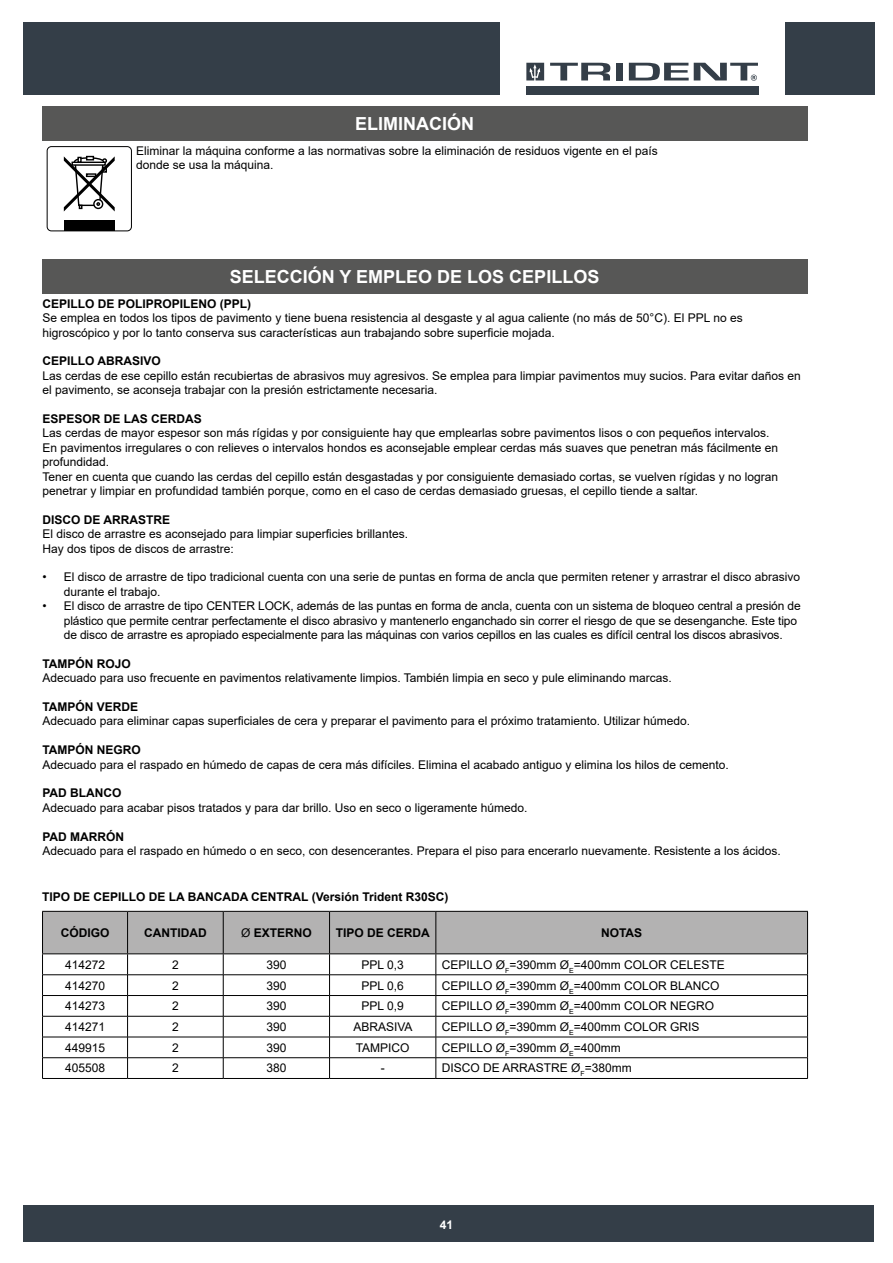
<style>
.page{position:relative;width:893px;height:1263px;background:#fff}
.page>*{position:absolute;margin:0;border:0;box-sizing:border-box;transform-origin:0 0}
.t1{font:700 18px "Arial";color:#fff}
.t2{font:12px/14.4px "Arial";color:#000}
.t3{font:700 12px "Arial";color:#000}
.t4{font:700 12px "Arial";color:#fff}
.s1{font-weight:400}
</style>
<div class="page">
<div style="left:43px;top:106px;width:765px;height:34px;background:#575756"></div>
<svg style="left:64px;top:156px;width:51px;height:55px"></svg>
<div style="left:64px;top:220px;width:51px;height:11px;background:#000"></div>
<div style="left:47px;top:146px;width:85px;height:85px;border:1px solid #000;border-radius:4px"></div>
<div style="left:43px;top:259px;width:765px;height:34px;background:#575756"></div>
<svg style="left:42px;top:911px;width:766px;height:167px"></svg>
<hr style="left:42px;top:1078px;width:86px;height:1px;background:#000">
<hr style="left:128px;top:1078px;width:95px;height:1px;background:#000">
<hr style="left:223px;top:1078px;width:107px;height:1px;background:#000">
<hr style="left:330px;top:1078px;width:106px;height:1px;background:#000">
<hr style="left:436px;top:1078px;width:372px;height:1px;background:#000">
<div style="left:23px;top:22px;width:477px;height:73px;background:#343e48"></div>
<svg style="left:550px;top:63px;width:60px;height:17px"></svg>
<div style="left:616px;top:63px;width:6px;height:17px;background:#343e48"></div>
<div style="left:526px;top:86px;width:233px;height:9px;background:#343e48"></div>
<svg style="left:526px;top:63px;width:18px;height:17px"></svg>
<svg style="left:629px;top:63px;width:129px;height:18px"></svg>
<div style="left:785px;top:22px;width:89px;height:73px;background:#343e48"></div>
<div style="left:23px;top:1205px;width:850px;height:37px;background:#343e48"></div>
<h1 class="t1" style="left:355px;top:111px;width:120px">ELIMINACIÓN</h1>
<p class="t2" style="left:136px;top:143px;width:523px">Eliminar la máquina conforme a las normativas sobre la eliminación de residuos vigente en el país donde se usa la máquina.</p>
<h1 class="t1" style="left:230px;top:264px;width:371px">SELECCIÓN Y EMPLEO DE LOS CEPILLOS</h1>
<p class="t3" style="left:43px;top:295px;width:210px">CEPILLO DE POLIPROPILENO (PPL)</p>
<p class="t2" style="left:43px;top:311px;width:702px">Se emplea en todos los tipos de pavimento y tiene buena resistencia al desgaste y al agua caliente (no más de 50°C). El PPL no es higroscópico y por lo tanto conserva sus características aun trabajando sobre superficie mojada.</p>
<p class="t3" style="left:43px;top:353px;width:120px">CEPILLO ABRASIVO</p>
<p class="t2" style="left:43px;top:368px;width:760px">Las cerdas de ese cepillo están recubiertas de abrasivos muy agresivos. Se emplea para limpiar pavimentos muy sucios. Para evitar daños en el pavimento, se aconseja trabajar con la presión estrictamente necesaria.</p>
<p class="t3" style="left:43px;top:410px;width:161px">ESPESOR DE LAS CERDAS</p>
<p class="t2" style="left:43px;top:426px;width:737px">Las cerdas de mayor espesor son más rígidas y por consiguiente hay que emplearlas sobre pavimentos lisos o con pequeños intervalos.<br>En pavimentos irregulares o con relieves o intervalos hondos es aconsejable emplear cerdas más suaves que penetran más fácilmente en profundidad.<br>Tener en cuenta que cuando las cerdas del cepillo están desgastadas y por consiguiente demasiado cortas, se vuelven rígidas y no logran penetrar y limpiar en profundidad también porque, como en el caso de cerdas demasiado gruesas, el cepillo tiende a saltar.</p>
<p class="t3" style="left:43px;top:511px;width:129px">DISCO DE ARRASTRE</p>
<p class="t2" style="left:43px;top:527px;width:367px">El disco de arrastre es aconsejado para limpiar superficies brillantes.<br>Hay dos tipos de discos de arrastre:</p>
<p class="t2" style="left:64px;top:570px;width:738px;text-indent:-21px">• El disco de arrastre de tipo tradicional cuenta con una serie de puntas en forma de ancla que permiten retener y arrastrar el disco abrasivo durante el trabajo.</p>
<p class="t2" style="left:64px;top:599px;width:738px;text-indent:-21px">• El disco de arrastre de tipo CENTER LOCK, además de las puntas en forma de ancla, cuenta con un sistema de bloqueo central a presión de plástico que permite centrar perfectamente el disco abrasivo y mantenerlo enganchado sin correr el riesgo de que se desenganche. Este tipo de disco de arrastre es apropiado especialmente para las máquinas con varios cepillos en las cuales es difícil central los discos abrasivos.</p>
<p class="t3" style="left:43px;top:655px;width:90px">TAMPÓN ROJO</p>
<p class="t2" style="left:43px;top:671px;width:631px">Adecuado para uso frecuente en pavimentos relativamente limpios. También limpia en seco y pule eliminando marcas.</p>
<p class="t3" style="left:43px;top:698px;width:97px">TAMPÓN VERDE</p>
<p class="t2" style="left:43px;top:714px;width:649px">Adecuado para eliminar capas superficiales de cera y preparar el pavimento para el próximo tratamiento. Utilizar húmedo.</p>
<p class="t3" style="left:43px;top:742px;width:100px">TAMPÓN NEGRO</p>
<p class="t2" style="left:43px;top:757px;width:688px">Adecuado para el raspado en húmedo de capas de cera más difíciles. Elimina el acabado antiguo y elimina los hilos de cemento.</p>
<p class="t3" style="left:43px;top:785px;width:81px">PAD BLANCO</p>
<p class="t2" style="left:43px;top:800px;width:486px">Adecuado para acabar pisos tratados y para dar brillo. Uso en seco o ligeramente húmedo.</p>
<p class="t3" style="left:43px;top:828px;width:83px">PAD MARRÓN</p>
<p class="t2" style="left:43px;top:843px;width:740px">Adecuado para el raspado en húmedo o en seco, con desencerantes. Prepara el piso para encerarlo nuevamente. Resistente a los ácidos.</p>
<p class="t3" style="left:42px;top:888px;width:408px">TIPO DE CEPILLO DE LA BANCADA CENTRAL (Versión Trident R30SC)</p>
<p class="t3" style="left:61px;top:924px;width:50px">CÓDIGO</p>
<p class="t3" style="left:144px;top:924px;width:64px">CANTIDAD</p>
<p class="t3" style="left:241px;top:924px;width:72px"><span class="s1">Ø</span> EXTERNO</p>
<p class="t3" style="left:336px;top:924px;width:96px">TIPO DE CERDA</p>
<p class="t3" style="left:601px;top:924px;width:43px">NOTAS</p>
<p class="t2" style="left:65px;top:957px;width:42px">414272</p>
<p class="t2" style="left:172px;top:957px;width:8px">2</p>
<p class="t2" style="left:266px;top:957px;width:22px">390</p>
<p class="t2" style="left:362px;top:957px;width:44px">PPL 0,3</p>
<p class="t2" style="left:442px;top:957px;width:285px">CEPILLO Ø<sub>F</sub>=390mm Ø<sub>E</sub>=400mm COLOR CELESTE</p>
<p class="t2" style="left:65px;top:978px;width:42px">414270</p>
<p class="t2" style="left:172px;top:978px;width:8px">2</p>
<p class="t2" style="left:266px;top:978px;width:22px">390</p>
<p class="t2" style="left:362px;top:978px;width:44px">PPL 0,6</p>
<p class="t2" style="left:442px;top:978px;width:279px">CEPILLO Ø<sub>F</sub>=390mm Ø<sub>E</sub>=400mm COLOR BLANCO</p>
<p class="t2" style="left:65px;top:999px;width:42px">414273</p>
<p class="t2" style="left:172px;top:999px;width:8px">2</p>
<p class="t2" style="left:266px;top:999px;width:22px">390</p>
<p class="t2" style="left:362px;top:999px;width:44px">PPL 0,9</p>
<p class="t2" style="left:442px;top:999px;width:274px">CEPILLO Ø<sub>F</sub>=390mm Ø<sub>E</sub>=400mm COLOR NEGRO</p>
<p class="t2" style="left:65px;top:1019px;width:42px">414271</p>
<p class="t2" style="left:172px;top:1019px;width:8px">2</p>
<p class="t2" style="left:266px;top:1019px;width:22px">390</p>
<p class="t2" style="left:353px;top:1019px;width:61px">ABRASIVA</p>
<p class="t2" style="left:442px;top:1019px;width:259px">CEPILLO Ø<sub>F</sub>=390mm Ø<sub>E</sub>=400mm COLOR GRIS</p>
<p class="t2" style="left:65px;top:1040px;width:42px">449915</p>
<p class="t2" style="left:172px;top:1040px;width:8px">2</p>
<p class="t2" style="left:266px;top:1040px;width:22px">390</p>
<p class="t2" style="left:356px;top:1040px;width:55px">TAMPICO</p>
<p class="t2" style="left:442px;top:1040px;width:181px">CEPILLO Ø<sub>F</sub>=390mm Ø<sub>E</sub>=400mm</p>
<p class="t2" style="left:65px;top:1061px;width:42px">405508</p>
<p class="t2" style="left:172px;top:1061px;width:8px">2</p>
<p class="t2" style="left:266px;top:1061px;width:22px">380</p>
<p class="t2" style="left:381px;top:1061px;width:5px">-</p>
<p class="t2" style="left:442px;top:1061px;width:191px">DISCO DE ARRASTRE Ø<sub>F</sub>=380mm</p>
<p class="t4" style="left:440px;top:1216px;width:15px">41</p>
</div>
